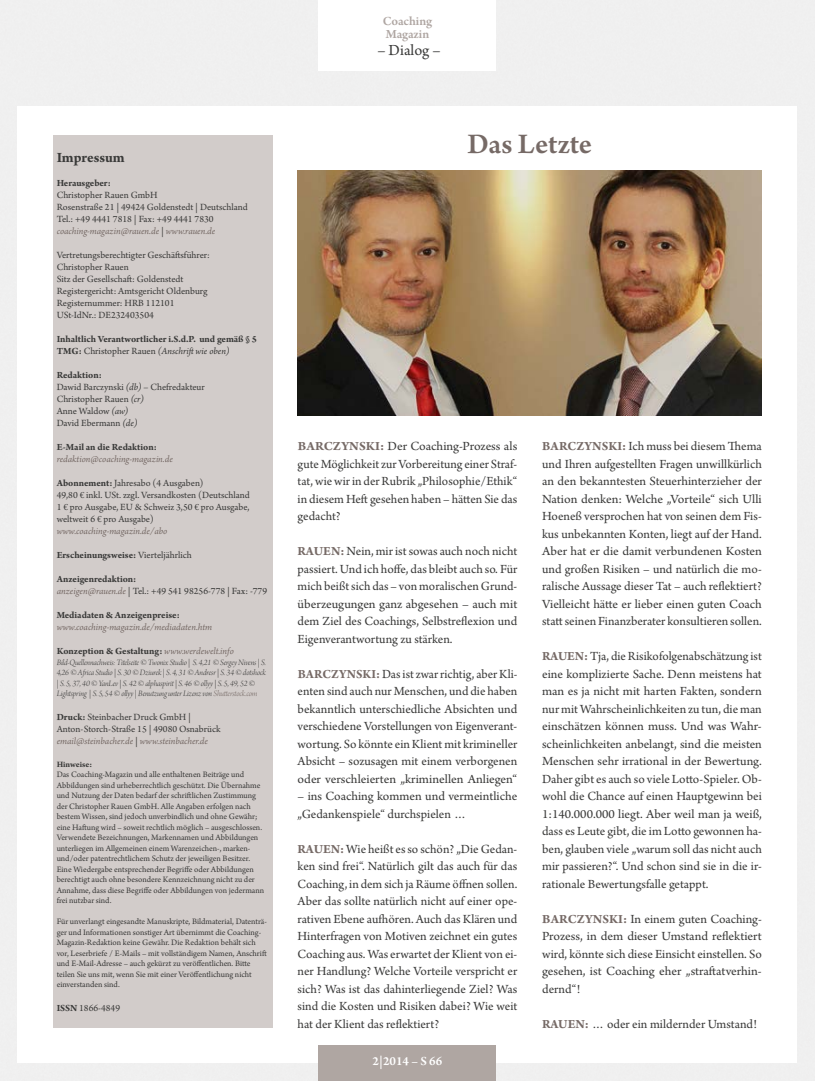
<style>
.page{position:relative;width:815px;height:1081px;background:#fff}
.page>*{position:absolute;margin:0;border:0;box-sizing:border-box;transform-origin:0 0}
.t1{font:600 30px "Arno Pro";color:#766a66}
.t2{font:16.25px "Arno Pro";color:#3a3a39}
.t3{font:700 15px "Arno Pro";letter-spacing:-.005em;color:#3a3a39}
.t4{font:13.12px/17.5px "Arno Pro";color:#3a3a39;text-align:justify}
.t5{font:600 13.12px/13.1px "Arno Pro";letter-spacing:-.005em;color:#afa6a2}
.t6{font:600 13.12px "Arno Pro";color:#fff}
.t7{font:10px/12px "Arno Pro";color:#3a3a39}
.t8{font:700 10px/12px "Arno Pro";letter-spacing:-.005em;color:#3a3a39}
.t9{font:italic 10px "Arno Pro";letter-spacing:-.005em;color:#766a66}
.t10{font:8.75px/10.5px "Arno Pro";color:#3a3a39}
.t11{font:8.75px/10.5px "Arno Pro Light Italic Display";letter-spacing:-.015em;color:#3a3a39}
.t12{font:700 8.75px "Arno Pro";letter-spacing:-.005em;color:#3a3a39}
.s1{font-style:italic;color:#766a66}
.s2{font-weight:400}
.s3{font-weight:400;font-style:italic}
.s4{font-weight:700}
.s5{font-style:italic}
.s6{font-weight:400;font-style:italic;color:#766a66}
.s7{color:#766a66}
.s8{font-weight:700;color:#766a66}
</style>
<div class="page">
<div style="left:53px;top:135px;width:220px;height:893px;background:#d2ccca"></div>
<img style="left:298px;top:170px;width:464px;height:245px">
<div style="left:319px;top:1045px;width:177px;height:36px;background:#afa6a2"></div>
<p class="t3" style="left:57px;top:149px;width:70px">Impressum</p>
<p class="t8" style="left:57px;top:177px;width:56px">Herausgeber:</p>
<p class="t7" style="left:57px;top:189px;width:193px">Christopher Rauen GmbH<br>Rosenstraße 21 | 49424 Goldenstedt | Deutschland Tel.: +49 4441 7818 | Fax: +49 4441 7830 <span class="s1">coaching-magazin@rauen.de</span> | <span class="s1">www.rauen.de</span></p>
<p class="t7" style="left:57px;top:249px;width:155px">Vertretungsberechtigter Geschäftsführer:<br>Christopher Rauen<br>Sitz der Gesellschaft: Goldenstedt<br>Registergericht: Amtsgericht Oldenburg<br>Registernummer: HRB 112101<br>USt-IdNr.: DE232403504</p>
<p class="t8" style="left:57px;top:333px;width:202px">Inhaltlich Verantwortlicher i.S.d.P. und gemäß § 5<br>TMG: <span class="s2">Christopher Rauen</span> <span class="s3">(Anschrift wie oben)</span></p>
<p class="t7" style="left:57px;top:369px;width:150px"><span class="s4">Redaktion:<br></span>Dawid Barczynski <span class="s5">(db)</span> – Chefredakteur<br>Christopher Rauen <span class="s5">(cr)<br></span>Anne Waldow <span class="s5">(aw)<br></span>David Ebermann <span class="s5">(de)</span></p>
<p class="t8" style="left:57px;top:441px;width:102px">E-Mail an die Redaktion:</p>
<p class="t9" style="left:57px;top:453px;width:118px">redaktion@coaching-magazin.de</p>
<p class="t7" style="left:57px;top:477px;width:195px"><span class="s4">Abonnement:</span> Jahresabo (4 Ausgaben)<br>49,80 € inkl. USt. zzgl. Versandkosten (Deutschland 1 € pro Ausgabe, EU &amp; Schweiz 3,50 € pro Ausgabe, weltweit 6 € pro Ausgabe)</p>
<p class="t9" style="left:57px;top:525px;width:112px">www.coaching-magazin.de/abo</p>
<p class="t8" style="left:57px;top:549px;width:137px">Erscheinungsweise: <span class="s2">Vierteljährlich</span></p>
<p class="t7" style="left:57px;top:573px;width:212px"><span class="s4">Anzeigenredaktion:<br></span><span class="s1">anzeigen@rauen.de</span> | Tel.: +49 541 98256-778 | Fax: -779</p>
<p class="t8" style="left:57px;top:609px;width:125px">Mediadaten &amp; Anzeigenpreise:</p>
<p class="t9" style="left:57px;top:621px;width:157px">www.coaching-magazin.de/mediadaten.htm</p>
<p class="t8" style="left:57px;top:645px;width:179px">Konzeption &amp; Gestaltung: <span class="s6">www.werdewelt.info</span></p>
<p class="t11" style="left:57px;top:657px;width:211px">Bild-Quellennachweis: Titelseite © Twonix Studio | S. 4,21 © Sergey Nivens | S.<br>4,26 © Africa Studio | S. 30 © Dziurek | S. 4, 31 © Andresr | S. 34 © dotshock | S. 5, 37, 40 © YanLev | S. 42 © alphaspirit | S. 46 © ollyy | S. 5, 49, 52 © Lightspring | S. 5, 54 © ollyy | Benutzung unter Lizenz von <span class="s7">Shutterstock.com</span></p>
<p class="t7" style="left:57px;top:711px;width:165px"><span class="s4">Druck:</span> Steinbacher Druck GmbH |<br>Anton-Storch-Straße 15 | 49080 Osnabrück <span class="s1">email@steinbacher.de</span> | <span class="s1">www.steinbacher.de</span></p>
<p class="t12" style="left:57px;top:759px;width:37px">Hinweise:</p>
<p class="t10" style="left:57px;top:769px;width:209px">Das Coaching-Magazin und alle enthaltenen Beiträge und Abbildungen sind urheberrechtlich geschützt. Die Übernahme und Nutzung der Daten bedarf der schriftlichen Zustimmung der Christopher Rauen GmbH. Alle Angaben erfolgen nach bestem Wissen, sind jedoch unverbindlich und ohne Gewähr; eine Haftung wird – soweit rechtlich möglich – ausgeschlossen.<br>Verwendete Bezeichnungen, Markennamen und Abbildungen unterliegen im Allgemeinen einem Warenzeichen-, marken&shy;und/oder patentrechtlichem Schutz der jeweiligen Besitzer.<br>Eine Wiedergabe entsprechender Begriffe oder Abbildungen berechtigt auch ohne besondere Kennzeichnung nicht zu der Annahme, dass diese Begriffe oder Abbildungen von jedermann frei nutzbar sind.</p>
<p class="t10" style="left:57px;top:916px;width:212px">Für unverlangt eingesandte Manuskripte, Bildmaterial, Datenträ&shy;ger und Informationen sonstiger Art übernimmt die Coaching-Magazin-Redaktion keine Gewähr. Die Redaktion behält sich vor, Leserbriefe / E-Mails – mit vollständigem Namen, Anschrift und E-Mail-Adresse – auch gekürzt zu veröffentlichen. Bitte teilen Sie uns mit, wenn Sie mit einer Veröffentlichung nicht einverstanden sind.</p>
<p class="t7" style="left:57px;top:1002px;width:65px"><span class="s4">ISSN</span> 1866-4849</p>
<p class="t5" style="left:383px;top:15px;width:51px">Coaching<br>Magazin</p>
<p class="t2" style="left:377px;top:41px;width:65px">– Dialog –</p>
<h1 class="t1" style="left:467px;top:126px;width:126px">Das Letzte</h1>
<p class="t4" style="left:298px;top:438px;width:221px"><span class="s8">BARCZYNSKI:</span> Der Coaching-Prozess als gute Möglichkeit zur Vorbereitung einer Straf&shy;tat, wie wir in der Rubrik „Philosophie/Ethik“ in diesem Heft gesehen haben – hätten Sie das gedacht?</p>
<p class="t4" style="left:298px;top:543px;width:221px"><span class="s8">RAUEN:</span> Nein, mir ist sowas auch noch nicht passiert. Und ich hoffe, das bleibt auch so. Für mich beißt sich das – von moralischen Grund&shy;überzeugungen ganz abgesehen – auch mit dem Ziel des Coachings, Selbstreflexion und Eigenverantwortung zu stärken.</p>
<p class="t4" style="left:298px;top:666px;width:221px"><span class="s8">BARCZYNSKI:</span> Das ist zwar richtig, aber Kli&shy;enten sind auch nur Menschen, und die haben bekanntlich unterschiedliche Absichten und verschiedene Vorstellungen von Eigenverant&shy;wortung. So könnte ein Klient mit krimineller Absicht – sozusagen mit einem verborgenen oder verschleierten „kriminellen Anliegen“</p>
<p class="t4" style="left:298px;top:788px;width:221px">– ins Coaching kommen und vermeintliche „Gedankenspiele“ durchspielen …</p>
<p class="t4" style="left:298px;top:841px;width:221px"><span class="s8">RAUEN:</span> Wie heißt es so schön? „Die Gedan&shy;ken sind frei“. Natürlich gilt das auch für das Coaching, in dem sich ja Räume öffnen sollen.<br>Aber das sollte natürlich nicht auf einer ope&shy;rativen Ebene aufhören. Auch das Klären und Hinterfragen von Motiven zeichnet ein gutes Coaching aus. Was erwartet der Klient von ei&shy;ner Handlung? Welche Vorteile verspricht er sich? Was ist das dahinterliegende Ziel? Was sind die Kosten und Risiken dabei? Wie weit hat der Klient das reflektiert?</p>
<p class="t6" style="left:373px;top:1053px;width:71px">2|2014 – S 66</p>
<p class="t4" style="left:542px;top:438px;width:221px"><span class="s8">BARCZYNSKI:</span> Ich muss bei diesem Thema und Ihren aufgestellten Fragen unwillkürlich an den bekanntesten Steuerhinterzieher der Nation denken: Welche „Vorteile“ sich Ulli Hoeneß versprochen hat von seinen dem Fis&shy;kus unbekannten Konten, liegt auf der Hand.<br>Aber hat er die damit verbundenen Kosten und großen Risiken – und natürlich die mo&shy;ralische Aussage dieser Tat – auch reflektiert?<br>Vielleicht hätte er lieber einen guten Coach statt seinen Finanzberater konsultieren sollen.</p>
<p class="t4" style="left:542px;top:648px;width:221px"><span class="s8">RAUEN:</span> Tja, die Risikofolgenabschätzung ist eine komplizierte Sache. Denn meistens hat man es ja nicht mit harten Fakten, sondern nur mit Wahrscheinlichkeiten zu tun, die man einschätzen können muss. Und was Wahr&shy;scheinlichkeiten anbelangt, sind die meisten Menschen sehr irrational in der Bewertung.<br>Daher gibt es auch so viele Lotto-Spieler. Ob&shy;wohl die Chance auf einen Hauptgewinn bei 1:140.000.000 liegt. Aber weil man ja weiß, dass es Leute gibt, die im Lotto gewonnen ha&shy;ben, glauben viele „warum soll das nicht auch mir passieren?“. Und schon sind sie in die ir&shy;rationale Bewertungsfalle getappt.</p>
<p class="t4" style="left:542px;top:911px;width:221px"><span class="s8">BARCZYNSKI:</span> In einem guten Coaching-Prozess, in dem dieser Umstand reflektiert wird, könnte sich diese Einsicht einstellen. So gesehen, ist Coaching eher „straftatverhin&shy;dernd“!</p>
<p class="t4" style="left:542px;top:1016px;width:216px"><span class="s8">RAUEN:</span> … oder ein mildernder Umstand!</p>
</div>
